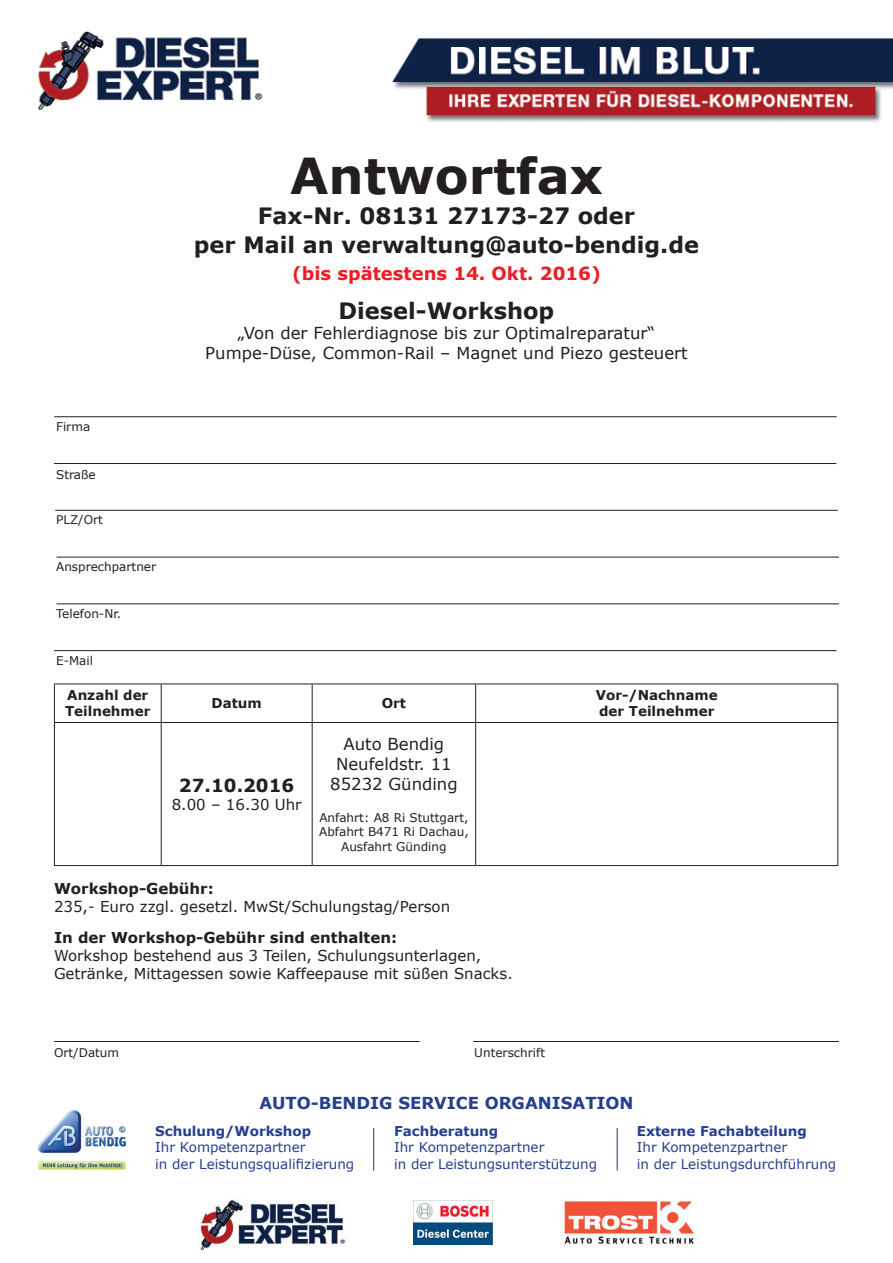
<style>
.page{position:relative;width:893px;height:1263px;background:#fff}
.page>*{position:absolute;margin:0;border:0;box-sizing:border-box;transform-origin:0 0}
.t1{font:700 49.5px "Verdana";color:#231f20}
.t2{font:700 22.5px/28.5px "Verdana";color:#231f20;text-align:center}
.t3{font:700 18px "Verdana";color:#ee1d23}
.t4{font:700 18px "Verdana";color:#231f20}
.t5{font:16.5px/19.8px "Verdana";color:#231f20;text-align:center}
.t6{font:700 16.5px "Verdana";color:#253f8e}
.t7{font:15px/18px "Verdana";color:#231f20}
.t8{font:700 15px "Verdana";color:#231f20}
.t9{font:13.5px/16.2px "Verdana";color:#253f8e}
.t10{font:700 13.5px/16.2px "Verdana";color:#231f20}
.t11{font:700 13.5px "Verdana";color:#253f8e}
.t12{font:12px/14.4px "Verdana";color:#231f20;text-align:center}
</style>
<div class="page">
<img style="left:37px;top:31px;width:856px;height:91px">
<hr style="left:54px;top:684px;width:107px;height:1px;background:#231f20">
<hr style="left:54px;top:684px;width:1px;height:38px;background:#231f20">
<hr style="left:161px;top:684px;width:151px;height:1px;background:#231f20">
<hr style="left:161px;top:684px;width:1px;height:38px;background:#231f20">
<hr style="left:312px;top:684px;width:164px;height:1px;background:#231f20">
<hr style="left:312px;top:684px;width:1px;height:38px;background:#231f20">
<hr style="left:476px;top:684px;width:362px;height:1px;background:#231f20">
<hr style="left:475px;top:684px;width:1px;height:38px;background:#231f20">
<hr style="left:837px;top:684px;width:1px;height:38px;background:#231f20">
<hr style="left:54px;top:722px;width:107px;height:1px;background:#231f20">
<hr style="left:54px;top:723px;width:1px;height:142px;background:#231f20">
<hr style="left:161px;top:722px;width:151px;height:1px;background:#231f20">
<hr style="left:161px;top:723px;width:1px;height:142px;background:#231f20">
<hr style="left:312px;top:722px;width:164px;height:1px;background:#231f20">
<hr style="left:312px;top:723px;width:1px;height:142px;background:#231f20">
<hr style="left:476px;top:722px;width:362px;height:1px;background:#231f20">
<hr style="left:475px;top:723px;width:1px;height:142px;background:#231f20">
<hr style="left:837px;top:723px;width:1px;height:142px;background:#231f20">
<hr style="left:54px;top:865px;width:107px;height:1px;background:#231f20">
<hr style="left:161px;top:865px;width:151px;height:1px;background:#231f20">
<hr style="left:312px;top:865px;width:164px;height:1px;background:#231f20">
<hr style="left:476px;top:865px;width:362px;height:1px;background:#231f20">
<hr style="left:54px;top:416px;width:783px;height:1px;background:#231f20">
<hr style="left:54px;top:463px;width:782px;height:1px;background:#231f20">
<hr style="left:55px;top:510px;width:783px;height:1px;background:#231f20">
<hr style="left:57px;top:557px;width:782px;height:1px;background:#231f20">
<hr style="left:57px;top:603px;width:782px;height:1px;background:#231f20">
<hr style="left:54px;top:650px;width:782px;height:1px;background:#231f20">
<hr style="left:54px;top:1041px;width:366px;height:1px;background:#231f20">
<hr style="left:473px;top:1041px;width:366px;height:1px;background:#231f20">
<img style="left:564px;top:1201px;width:130px;height:43px">
<img style="left:413px;top:1200px;width:79px;height:44px">
<img style="left:200px;top:1200px;width:146px;height:51px">
<img style="left:38px;top:1111px;width:88px;height:59px">
<hr style="left:373px;top:1128px;width:1px;height:42px;background:#243470">
<hr style="left:617px;top:1128px;width:1px;height:42px;background:#243470">
<p class="t12" style="left:56px;top:420px;width:36px">Firma</p>
<p class="t12" style="left:56px;top:467px;width:41px">Straße</p>
<p class="t12" style="left:56px;top:513px;width:48px">PLZ/Ort</p>
<p class="t12" style="left:56px;top:559px;width:102px">Ansprechpartner</p>
<p class="t12" style="left:56px;top:606px;width:67px">Telefon-Nr.</p>
<p class="t12" style="left:56px;top:653px;width:38px">E-Mail</p>
<h1 class="t1" style="left:290px;top:141px;width:314px">Antwortfax</h1>
<h2 class="t2" style="left:194px;top:201px;width:507px">Fax-Nr. 08131 27173-27 oder<br>per Mail an verwaltung@auto-bendig.de</h2>
<p class="t3" style="left:292px;top:261px;width:310px">(bis spätestens 14. Okt. 2016)</p>
<h2 class="t2" style="left:339px;top:297px;width:217px">Diesel-Workshop</h2>
<p class="t5" style="left:205px;top:323px;width:484px">„Von der Fehlerdiagnose bis zur Optimalreparatur“<br>Pumpe-Düse, Common-Rail – Magnet und Piezo gesteuert</p>
<p class="t10" style="left:65px;top:687px;width:87px">Anzahl der<br>Teilnehmer</p>
<p class="t10" style="left:212px;top:695px;width:52px">Datum</p>
<p class="t10" style="left:382px;top:695px;width:26px">Ort</p>
<p class="t10" style="left:596px;top:687px;width:123px">Vor-/Nachname der Teilnehmer</p>
<p class="t4" style="left:179px;top:773px;width:117px">27.10.2016</p>
<p class="t7" style="left:172px;top:795px;width:131px">8.00 – 16.30 Uhr</p>
<p class="t5" style="left:330px;top:734px;width:129px">Auto Bendig<br>Neufeldstr. 11<br>85232 Günding</p>
<p class="t12" style="left:319px;top:810px;width:151px">Anfahrt: A8 Ri Stuttgart,<br>Abfahrt B471 Ri Dachau,<br>Ausfahrt Günding</p>
<p class="t8" style="left:54px;top:878px;width:161px">Workshop-Gebühr:</p>
<p class="t7" style="left:54px;top:897px;width:398px">235,- Euro zzgl. gesetzl. MwSt/Schulungstag/Person</p>
<p class="t8" style="left:54px;top:927px;width:345px">In der Workshop-Gebühr sind enthalten:</p>
<p class="t7" style="left:54px;top:947px;width:460px">Workshop bestehend aus 3 Teilen, Schulungsunterlagen,<br>Getränke, Mittagessen sowie Kaffeepause mit süßen Snacks.</p>
<p class="t12" style="left:54px;top:1046px;width:67px">Ort/Datum</p>
<p class="t12" style="left:474px;top:1046px;width:72px">Unterschrift</p>
<p class="t6" style="left:259px;top:1091px;width:376px">AUTO-BENDIG SERVICE ORGANISATION</p>
<p class="t11" style="left:155px;top:1122px;width:157px">Schulung/Workshop</p>
<p class="t9" style="left:155px;top:1139px;width:201px">Ihr Kompetenzpartner<br>in der Leistungsqualifizierung</p>
<p class="t11" style="left:394px;top:1122px;width:106px">Fachberatung</p>
<p class="t9" style="left:394px;top:1139px;width:205px">Ihr Kompetenzpartner<br>in der Leistungsunterstützung</p>
<p class="t11" style="left:637px;top:1122px;width:172px">Externe Fachabteilung</p>
<p class="t9" style="left:637px;top:1139px;width:201px">Ihr Kompetenzpartner<br>in der Leistungsdurchführung</p>
</div>
